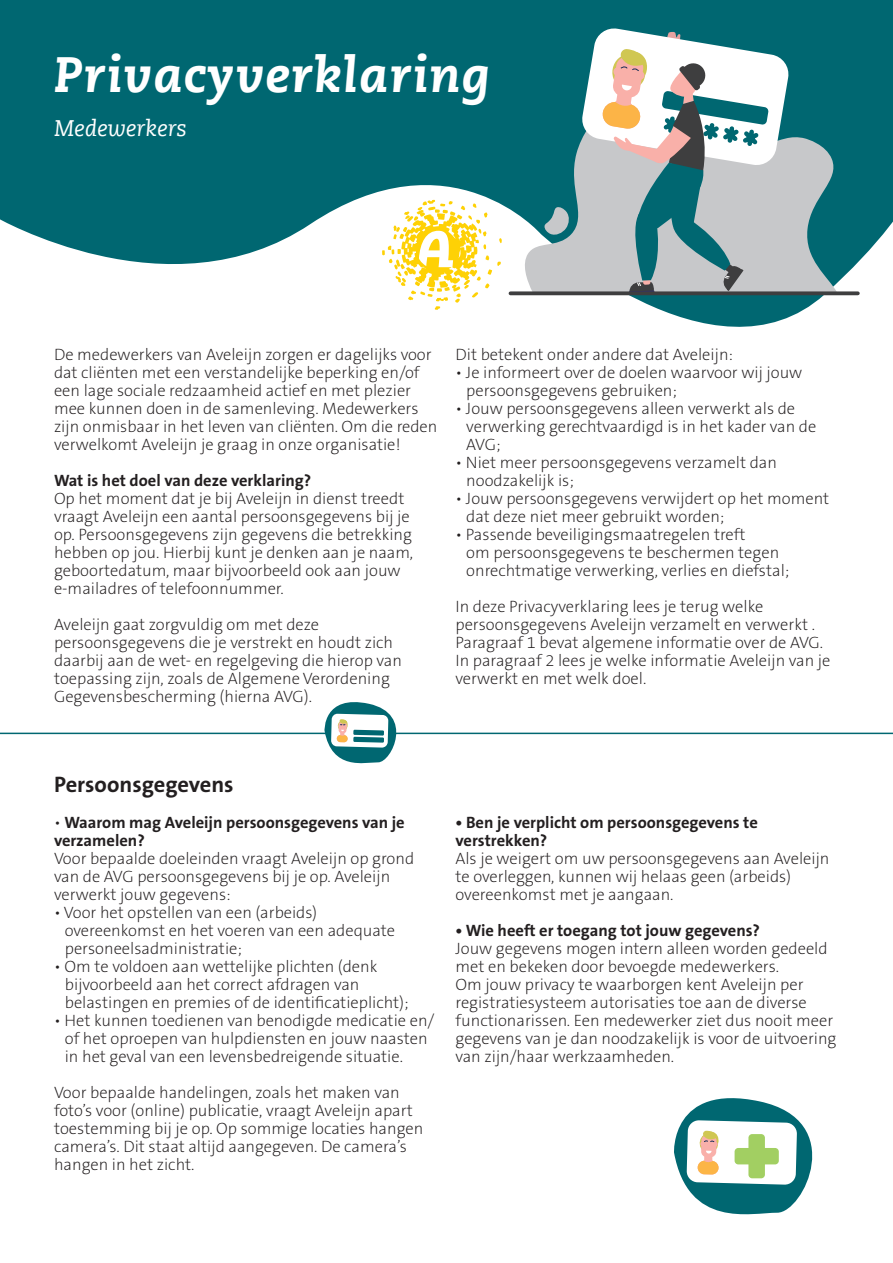
<style>
.page{position:relative;width:893px;height:1263px;background:#fff}
.page>*{position:absolute;margin:0;border:0;box-sizing:border-box;transform-origin:0 0}
.t1{font:italic 800 49.5px "Caecilia Com 86";letter-spacing:.03em;color:#fff}
.t2{font:700 22.5px "The Sans B W7";color:#231f20}
.t3{font:italic 22.5px "Caecilia Com 56";color:#fff}
.t4{font:200 16.5px/18px "The Sans B W2";color:#231f20}
.t5{font:700 16.5px/18px "The Sans B W7";color:#231f20}
.s1{font-family:"The Sans B W2";font-weight:200}
</style>
<div class="page">
<hr style="left:0;top:733px;width:893px;height:1px;background:#006771">
<svg style="left:0;top:0;width:893px;height:327px;fill:#006771"></svg>
<svg style="left:521px;top:81px;width:320px;height:210px;background:#4d8d94"></svg>
<svg style="left:581px;top:28px;width:209px;height:263px"></svg>
<svg style="left:510px;top:291px;width:348px;height:4px"></svg>
<svg style="left:544px;top:206px;width:26px;height:30px"></svg>
<svg style="left:382px;top:200px;width:120px;height:110px"></svg>
<svg style="left:323px;top:702px;width:92px;height:62px"></svg>
<svg style="left:674px;top:1098px;width:139px;height:117px"></svg>
<p class="t1" style="left:54px;top:41px;width:437px">Privacyverklaring</p>
<p class="t3" style="left:54px;top:113px;width:135px">Medewerkers</p>
<p class="t4" style="left:54px;top:346px;width:385px">De medewerkers van Aveleijn zorgen er dagelijks voor dat cliënten met een verstandelijke beperking en/of een lage sociale redzaamheid actief en met plezier mee kunnen doen in de samenleving. Medewerkers zijn onmisbaar in het leven van cliënten. Om die reden verwelkomt Aveleijn je graag in onze organisatie!</p>
<p class="t5" style="left:54px;top:472px;width:259px">Wat is het doel van deze verklaring?</p>
<p class="t4" style="left:54px;top:490px;width:361px">Op het moment dat je bij Aveleijn in dienst treedt vraagt Aveleijn een aantal persoonsgegevens bij je op. Persoonsgegevens zijn gegevens die betrekking hebben op jou. Hierbij kunt je denken aan je naam, geboortedatum, maar bijvoorbeeld ook aan jouw e-mailadres of telefoonnummer.</p>
<p class="t4" style="left:54px;top:616px;width:349px">Aveleijn gaat zorgvuldig om met deze persoonsgegevens die je verstrekt en houdt zich daarbij aan de wet- en regelgeving die hierop van toepassing zijn, zoals de Algemene Verordening Gegevensbescherming (hierna AVG).</p>
<p class="t4" style="left:455px;top:346px;width:279px">Dit betekent onder andere dat Aveleijn:</p>
<p class="t4" style="left:455px;top:364px;width:348px">• Je informeert over de doelen waarvoor wij jouw</p>
<p class="t4" style="left:466px;top:382px;width:212px">persoonsgegevens gebruiken;</p>
<p class="t4" style="left:455px;top:400px;width:341px">• Jouw persoonsgegevens alleen verwerkt als de</p>
<p class="t4" style="left:466px;top:418px;width:351px">verwerking gerechtvaardigd is in het kader van de</p>
<p class="t4" style="left:466px;top:436px;width:36px">AVG;</p>
<p class="t4" style="left:455px;top:454px;width:323px">• Niet meer persoonsgegevens verzamelt dan</p>
<p class="t4" style="left:466px;top:472px;width:109px">noodzakelijk is;</p>
<p class="t4" style="left:455px;top:490px;width:375px">• Jouw persoonsgegevens verwijdert op het moment</p>
<p class="t4" style="left:466px;top:508px;width:260px">dat deze niet meer gebruikt worden;</p>
<p class="t4" style="left:455px;top:526px;width:291px">• Passende beveiligingsmaatregelen treft</p>
<p class="t4" style="left:466px;top:544px;width:314px">om persoonsgegevens te beschermen tegen</p>
<p class="t4" style="left:466px;top:562px;width:325px">onrechtmatige verwerking, verlies en diefstal;</p>
<p class="t4" style="left:455px;top:598px;width:376px">In deze Privacyverklaring lees je terug welke persoonsgegevens Aveleijn verzamelt en verwerkt .<br>Paragraaf 1 bevat algemene informatie over de AVG.<br>In paragraaf 2 lees je welke informatie Aveleijn van je verwerkt en met welk doel.</p>
<p class="t2" style="left:54px;top:770px;width:181px">Persoonsgegevens</p>
<p class="t5" style="left:54px;top:814px;width:352px"><span class="s1">•</span> Waarom mag Aveleijn persoonsgegevens van je verzamelen?</p>
<p class="t4" style="left:54px;top:850px;width:362px">Voor bepaalde doeleinden vraagt Aveleijn op grond van de AVG persoonsgegevens bij je op. Aveleijn verwerkt jouw gegevens:</p>
<p class="t4" style="left:54px;top:904px;width:265px">• Voor het opstellen van een (arbeids)</p>
<p class="t4" style="left:65px;top:922px;width:332px">overeenkomst en het voeren van een adequate</p>
<p class="t4" style="left:65px;top:940px;width:179px">personeelsadministratie;</p>
<p class="t4" style="left:54px;top:958px;width:325px">• Om te voldoen aan wettelijke plichten (denk</p>
<p class="t4" style="left:65px;top:976px;width:296px">bijvoorbeeld aan het correct afdragen van</p>
<p class="t4" style="left:65px;top:994px;width:345px">belastingen en premies of de identificatieplicht);</p>
<p class="t4" style="left:54px;top:1012px;width:382px">• Het kunnen toedienen van benodigde medicatie en/</p>
<p class="t4" style="left:65px;top:1030px;width:364px">of het oproepen van hulpdiensten en jouw naasten</p>
<p class="t4" style="left:65px;top:1048px;width:340px">in het geval van een levensbedreigende situatie.</p>
<p class="t4" style="left:54px;top:1084px;width:371px">Voor bepaalde handelingen, zoals het maken van foto’s voor (online) publicatie, vraagt Aveleijn apart toestemming bij je op. Op sommige locaties hangen camera’s. Dit staat altijd aangegeven. De camera’s hangen in het zicht.</p>
<p class="t5" style="left:455px;top:814px;width:304px">• Ben je verplicht om persoonsgegevens te</p>
<p class="t5" style="left:455px;top:832px;width:93px">verstrekken?</p>
<p class="t4" style="left:455px;top:850px;width:376px">Als je weigert om uw persoonsgegevens aan Aveleijn te overleggen, kunnen wij helaas geen (arbeids) overeenkomst met je aangaan.</p>
<p class="t5" style="left:455px;top:922px;width:306px">• Wie heeft er toegang tot jouw gegevens?</p>
<p class="t4" style="left:455px;top:940px;width:382px">Jouw gegevens mogen intern alleen worden gedeeld met en bekeken door bevoegde medewerkers.<br>Om jouw privacy te waarborgen kent Aveleijn per registratiesysteem autorisaties toe aan de diverse functionarissen. Een medewerker ziet dus nooit meer gegevens van je dan noodzakelijk is voor de uitvoering van zijn/haar werkzaamheden.</p>
</div>
